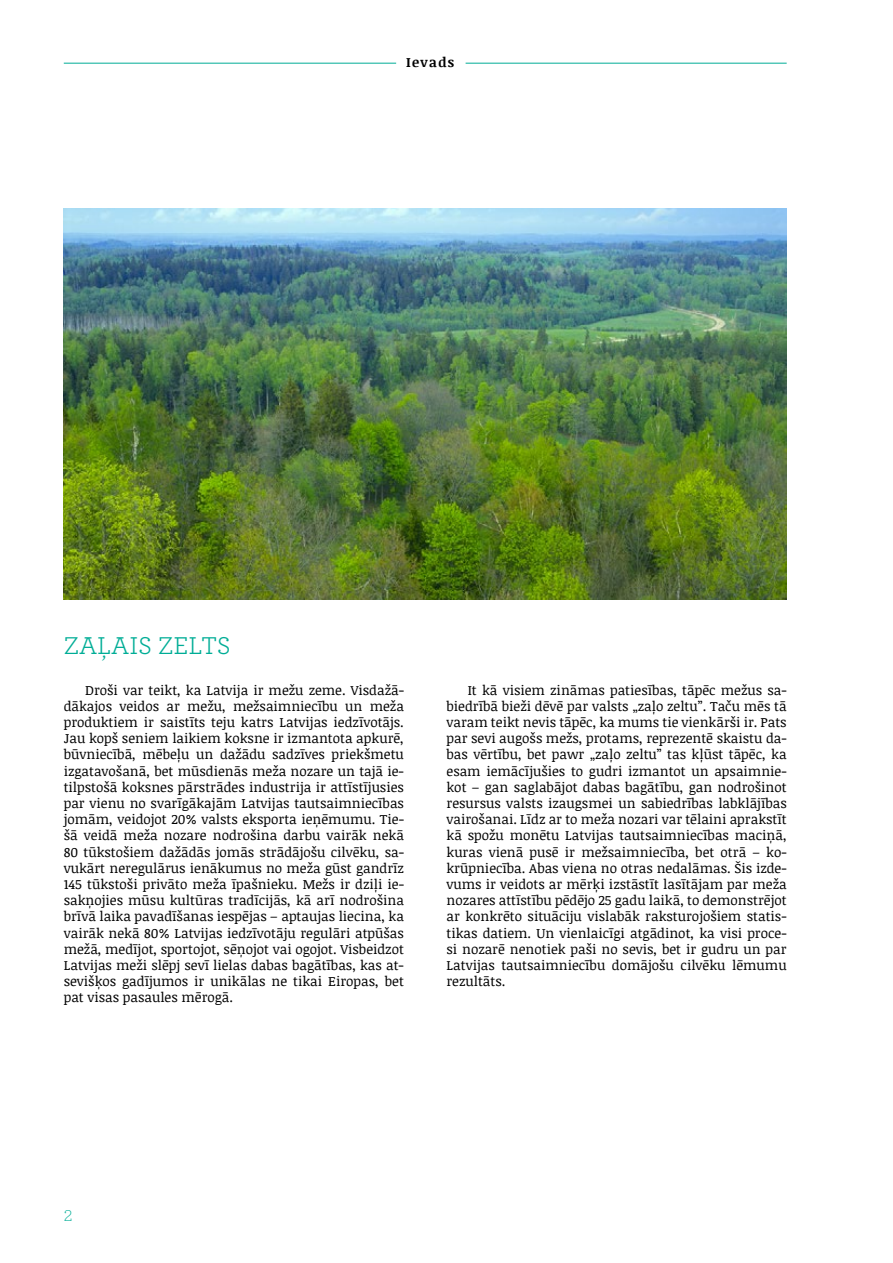
<style>
.page{position:relative;width:893px;height:1263px;background:#fff}
.page>*{position:absolute;margin:0;border:0;box-sizing:border-box;transform-origin:0 0}
.t1{font:25.5px "Archer Pro";color:#00ad96}
.t2{font:300 16.5px "Archer Pro";color:#00ad96}
.t3{font:13.5px/16.2px "Noticia Text";color:#000;text-align:justify}
.t4{font:700 13.5px "Noticia Text";letter-spacing:.1em;color:#000}
</style>
<div class="page">
<hr style="left:64px;top:63px;width:723px;height:1px;background:#00ad96">
<img style="left:64px;top:209px;width:723px;height:391px">
<div style="left:396px;top:53px;width:70px;height:18px;background:#fff"></div>
<p class="t4" style="left:406px;top:52px;width:50px">Ievads</p>
<h1 class="t1" style="left:64px;top:628px;width:169px">ZAĻAIS ZELTS</h1>
<p class="t3" style="left:64px;top:681px;width:342px;text-indent:21px">Droši var teikt, ka Latvija ir mežu zeme. Visdažā&shy;dākajos veidos ar mežu, mežsaimniecību un meža produktiem ir saistīts teju katrs Latvijas iedzīvotājs.<br>Jau kopš seniem laikiem koksne ir izmantota apkurē, būvniecībā, mēbeļu un dažādu sadzīves priekšmetu izgatavošanā, bet mūsdienās meža nozare un tajā ie&shy;tilpstošā koksnes pārstrādes industrija ir attīstījusies par vienu no svarīgākajām Latvijas tautsaimniecības jomām, veidojot 20% valsts eksporta ieņēmumu. Tie&shy;šā veidā meža nozare nodrošina darbu vairāk nekā 80 tūkstošiem dažādās jomās strādājošu cilvēku, sa&shy;vukārt neregulārus ienākumus no meža gūst gandrīz 145 tūkstoši privāto meža īpašnieku. Mežs ir dziļi ie&shy;sakņojies mūsu kultūras tradīcijās, kā arī nodrošina brīvā laika pavadīšanas iespējas – aptaujas liecina, ka vairāk nekā 80% Latvijas iedzīvotāju regulāri atpūšas mežā, medījot, sportojot, sēņojot vai ogojot. Visbeidzot Latvijas meži slēpj sevī lielas dabas bagātības, kas at&shy;sevišķos gadījumos ir unikālas ne tikai Eiropas, bet pat visas pasaules mērogā.</p>
<p class="t3" style="left:446px;top:681px;width:342px;text-indent:21px">It kā visiem zināmas patiesības, tāpēc mežus sa&shy;biedrībā bieži dēvē par valsts „zaļo zeltu”. Taču mēs tā varam teikt nevis tāpēc, ka mums tie vienkārši ir. Pats par sevi augošs mežs, protams, reprezentē skaistu da&shy;bas vērtību, bet pawr „zaļo zeltu” tas kļūst tāpēc, ka esam iemācījušies to gudri izmantot un apsaimnie&shy;kot – gan saglabājot dabas bagātību, gan nodrošinot resursus valsts izaugsmei un sabiedrības labklājības vairošanai. Līdz ar to meža nozari var tēlaini aprakstīt kā spožu monētu Latvijas tautsaimniecības maciņā, kuras vienā pusē ir mežsaimniecība, bet otrā – ko&shy;krūpniecība. Abas viena no otras nedalāmas. Šis izde&shy;vums ir veidots ar mērķi izstāstīt lasītājam par meža nozares attīstību pēdējo 25 gadu laikā, to demonstrējot ar konkrēto situāciju vislabāk raksturojošiem statis&shy;tikas datiem. Un vienlaicīgi atgādinot, ka visi proce&shy;si nozarē nenotiek paši no sevis, bet ir gudru un par Latvijas tautsaimniecību domājošu cilvēku lēmumu rezultāts.</p>
<p class="t2" style="left:64px;top:1204px;width:10px">2</p>
</div>
